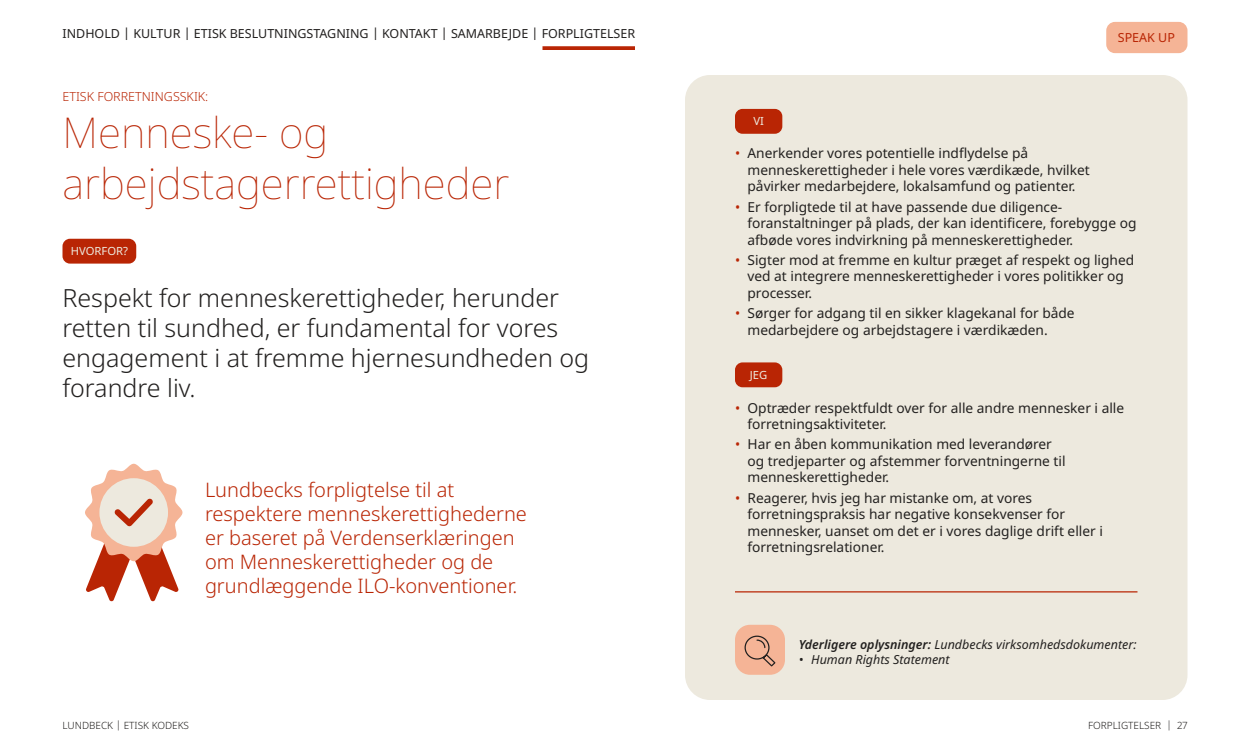
<style>
.page{position:relative;width:1250px;height:750px;background:#fff}
.page>*{position:absolute;margin:0;border:0;box-sizing:border-box;transform-origin:0 0}
.t1{font:100 42.5px/51px "Noto Sans";color:#b92504}
.t2{font:300 25px/30px "Noto Sans";color:#22201f}
.t3{font:300 20px/24px "Noto Sans";color:#b92504}
.t4{font:13.75px/16.5px "Noto Sans";color:#22201f}
.t5{font:italic 12.5px "Noto Sans";color:#22201f}
.t6{font:12.5px "Noto Sans";color:#22201f}
.t7{font:300 12.5px "Noto Sans";color:#b92504}
.t8{font:12.5px "Noto Sans";color:#b92504}
.t9{font:11.25px "Noto Sans";color:#ede9de}
.t10{font:300 10px "Noto Sans";color:#22201f}
.s1{color:#b92504}
.s2{font-weight:600}
</style>
<div class="page">
<div style="left:1106px;top:22px;width:82px;height:31px;background:#f5b496;border-radius:9px"></div>
<svg style="left:542px;top:46px;width:93px;height:4px"></svg>
<div style="left:685px;top:75px;width:503px;height:625px;background:#ede9de;border-radius:25px"></div>
<div style="left:62px;top:239px;width:74px;height:25px;background:#b92504;border-radius:8px"></div>
<div style="left:735px;top:362px;width:47px;height:25px;background:#b92504;border-radius:8px"></div>
<div style="left:735px;top:109px;width:47px;height:25px;background:#b92504;border-radius:8px"></div>
<div style="left:735px;top:625px;width:50px;height:50px;background:#f5b496;border-radius:15px"></div>
<svg style="left:744px;top:635px;width:32px;height:32px"></svg>
<hr style="left:735px;top:591px;width:403px;height:1px;background:#b92504">
<svg style="left:85px;top:464px;width:97px;height:138px"></svg>
<p class="t6" style="left:63px;top:27px;width:574px">INDHOLD | KULTUR | ETISK BESLUTNINGSTAGNING | KONTAKT | SAMARBEJDE | FORPLIGTELSER</p>
<p class="t8" style="left:1118px;top:30px;width:59px">SPEAK UP</p>
<p class="t7" style="left:62px;top:89px;width:147px">ETISK FORRETNINGSSKIK:</p>
<h1 class="t1" style="left:62px;top:110px;width:449px">Menneske- og arbejdstagerrettigheder</h1>
<p class="t9" style="left:71px;top:244px;width:59px">HVORFOR?</p>
<h2 class="t2" style="left:62px;top:283px;width:528px">Respekt for menneskerettigheder, herunder retten til sundhed, er fundamental for vores engagement i at fremme hjernesundheden og forandre liv.</h2>
<h3 class="t3" style="left:205px;top:478px;width:324px">Lundbecks forpligtelse til at respektere menneskerettighederne er baseret på Verdenserklæringen om Menneskerettigheder og de grundlæggende ILO-konventioner.</h3>
<p class="t10" style="left:62px;top:720px;width:128px">LUNDBECK | ETISK KODEKS</p>
<p class="t9" style="left:753px;top:115px;width:12px">VI</p>
<p class="t4" style="left:747px;top:145px;width:344px;text-indent:-12px"><span class="s1">•</span> Anerkender vores potentielle indflydelse på menneskerettigheder i hele vores værdikæde, hvilket påvirker medarbejdere, lokalsamfund og patienter.</p>
<p class="t4" style="left:747px;top:199px;width:391px;text-indent:-12px"><span class="s1">•</span> Er forpligtede til at have passende due diligence&shy;foranstaltninger på plads, der kan identificere, forebygge og afbøde vores indvirkning på menneskerettigheder.</p>
<p class="t4" style="left:747px;top:252px;width:388px;text-indent:-12px"><span class="s1">•</span> Sigter mod at fremme en kultur præget af respekt og lighed ved at integrere menneskerettigheder i vores politikker og processer.</p>
<p class="t4" style="left:747px;top:305px;width:329px;text-indent:-12px"><span class="s1">•</span> Sørger for adgang til en sikker klagekanal for både medarbejdere og arbejdstagere i værdikæden.</p>
<p class="t9" style="left:750px;top:368px;width:19px">JEG</p>
<p class="t4" style="left:747px;top:400px;width:378px;text-indent:-12px"><span class="s1">•</span> Optræder respektfuldt over for alle andre mennesker i alle forretningsaktiviteter.</p>
<p class="t4" style="left:747px;top:436px;width:320px;text-indent:-12px"><span class="s1">•</span> Har en åben kommunikation med leverandører og tredjeparter og afstemmer forventningerne til menneskerettigheder.</p>
<p class="t4" style="left:747px;top:490px;width:357px;text-indent:-12px"><span class="s1">•</span> Reagerer, hvis jeg har mistanke om, at vores forretningspraksis har negative konsekvenser for mennesker, uanset om det er i vores daglige drift eller i forretningsrelationer.</p>
<p class="t5" style="left:799px;top:637px;width:339px"><span class="s2">Yderligere oplysninger:</span> Lundbecks virksomhedsdokumenter:</p>
<p class="t5" style="left:799px;top:652px;width:152px">• Human Rights Statement</p>
<p class="t10" style="left:1088px;top:720px;width:101px">FORPLIGTELSER | 27</p>
</div>
